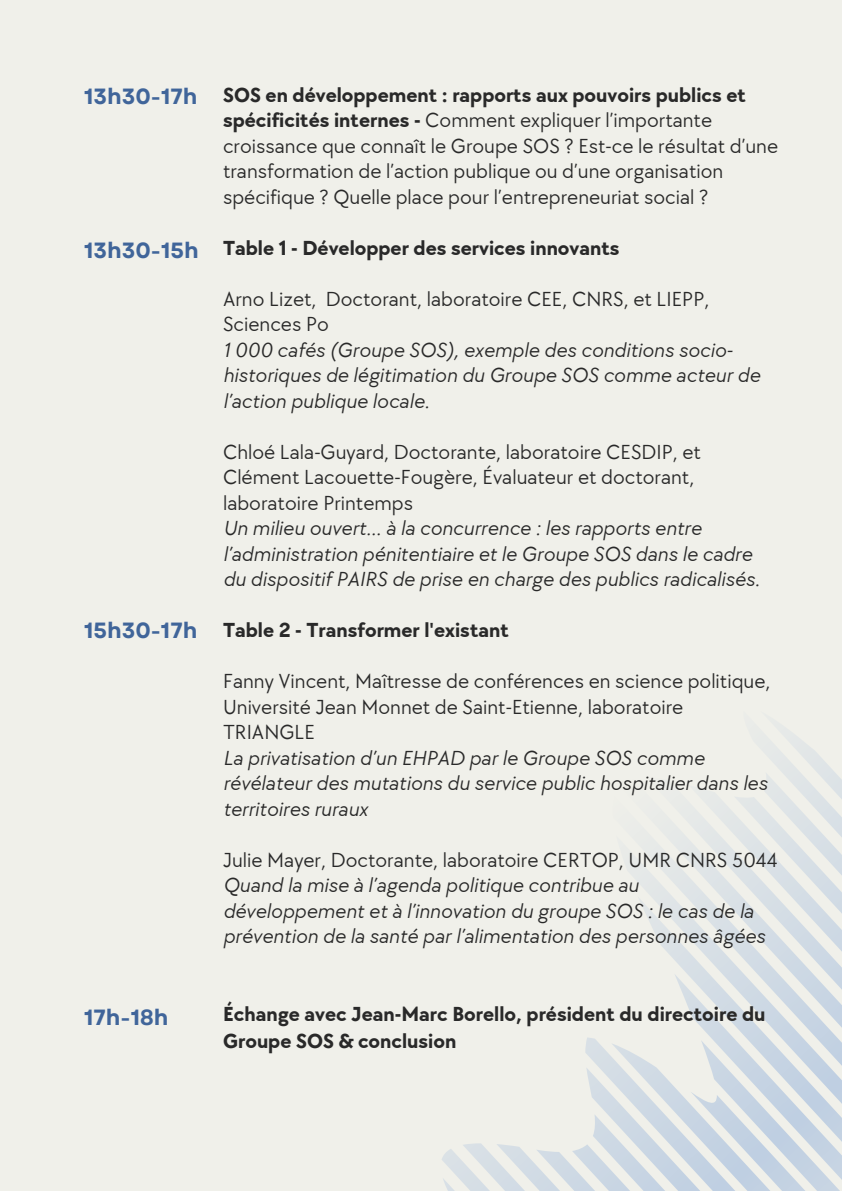
<style>
.page{position:relative;width:842px;height:1191px;background:#fff}
.page>*{position:absolute;margin:0;border:0;box-sizing:border-box;transform-origin:0 0}
.t1{font:700 22px "Garet";color:#40659a}
.t2{font:21px/25.5px "TT Chocolates";color:#292929}
.t3{font:italic 21px/25.5px "TT Chocolates";color:#292929}
.t4{font:700 21px/26.2px "TT Chocolates";color:#292929}
.s1{font-weight:700}
</style>
<div class="page">
<div style="left:0;top:0;width:842px;height:1190px;background:#f0f0ea"></div>
<svg style="left:442px;top:733px;width:400px;height:457px"></svg>
<p class="t1" style="left:84px;top:80px;width:115px">13h30-17h</p>
<p class="t1" style="left:84px;top:234px;width:116px">13h30-15h</p>
<p class="t1" style="left:84px;top:614px;width:115px">15h30-17h</p>
<p class="t1" style="left:84px;top:1001px;width:86px">17h-18h</p>
<p class="t2" style="left:223px;top:83px;width:557px"><span class="s1">SOS en développement : rapports aux pouvoirs publics et spécificités internes -</span> Comment expliquer l’importante croissance que connaît le Groupe SOS ? Est-ce le résultat d’une transformation de l’action publique ou d’une organisation spécifique ? Quelle place pour l’entrepreneuriat social ?</p>
<p class="t4" style="left:223px;top:235px;width:398px">Table 1 - Développer des services innovants</p>
<p class="t2" style="left:223px;top:286px;width:488px">Arno Lizet, Doctorant, laboratoire CEE, CNRS, et LIEPP,<br>Sciences Po</p>
<p class="t3" style="left:223px;top:337px;width:539px">1 000 cafés (Groupe SOS), exemple des conditions socio&shy;historiques de légitimation du Groupe SOS comme acteur de l’action publique locale.</p>
<p class="t2" style="left:223px;top:439px;width:479px">Chloé Lala-Guyard, Doctorante, laboratoire CESDIP, et<br>Clément Lacouette-Fougère, Évaluateur et doctorant, laboratoire Printemps</p>
<p class="t3" style="left:223px;top:516px;width:538px">Un milieu ouvert... à la concurrence : les rapports entre l’administration pénitentiaire et le Groupe SOS dans le cadre du dispositif PAIRS de prise en charge des publics radicalisés.</p>
<p class="t4" style="left:223px;top:617px;width:287px">Table 2 - Transformer l'existant</p>
<p class="t2" style="left:223px;top:669px;width:549px">Fanny Vincent, Maîtresse de conférences en science politique,<br>Université Jean Monnet de Saint-Etienne, laboratoire<br>TRIANGLE</p>
<p class="t3" style="left:223px;top:745px;width:546px">La privatisation d’un EHPAD par le Groupe SOS comme révélateur des mutations du service public hospitalier dans les territoires ruraux</p>
<p class="t2" style="left:223px;top:847px;width:556px">Julie Mayer, Doctorante, laboratoire CERTOP, UMR CNRS 5044</p>
<p class="t3" style="left:223px;top:873px;width:544px">Quand la mise à l’agenda politique contribue au développement et à l’innovation du groupe SOS : le cas de la prévention de la santé par l’alimentation des personnes âgées</p>
<p class="t4" style="left:223px;top:1001px;width:544px">Échange avec Jean-Marc Borello, président du directoire du<br>Groupe SOS &amp; conclusion</p>
</div>
